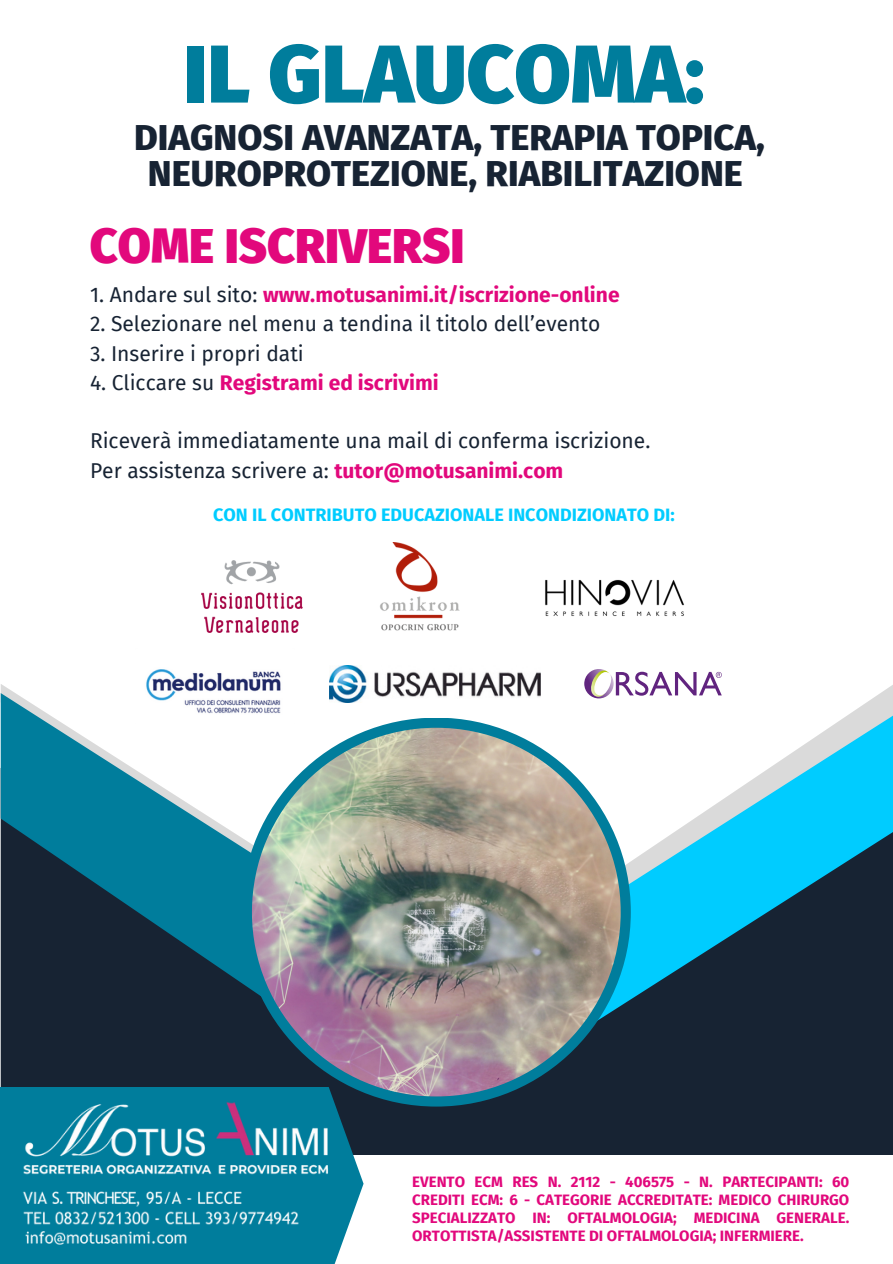
<style>
.page{position:relative;width:893px;height:1264px;background:#fff}
.page>*{position:absolute;margin:0;border:0;box-sizing:border-box;transform-origin:0 0}
.t1{font:900 81.9px "Fira Sans";color:#007d9c}
.t2{font:900 48.15px "Fira Sans";color:#e2087c}
.t3{font:800 36.3px/36px "Fira Sans";color:#172333;text-align:center}
.t4{font:21px/29.2px "Fira Sans";color:#172333}
.t5{font:700 21px "Fira Sans";color:#e2087c}
.t6{font:700 18px "Fira Sans";color:#0cf}
.t7{font:700 15px/18px "Fira Sans";color:#e2087c;text-align:justify}
.s1{font-weight:400;color:#172333}
.s2{font-weight:700;color:#e2087c}
</style>
<div class="page">
<div style="left:1px;top:1052px;width:891px;height:103px;background:#172333"></div>
<svg style="left:1px;top:693px;width:304px;height:359px"></svg>
<svg style="left:489px;top:715px;width:403px;height:343px"></svg>
<div style="left:242px;top:717px;width:388px;height:389px;background:#007d9c;border-radius:50%"></div>
<img style="left:252px;top:727px;width:368px;height:369px;border-radius:50%">
<svg style="left:0;top:1086px;width:363px;height:177px;background:#127c98"></svg>
<img style="left:23px;top:1100px;width:309px;height:147px">
<img style="left:201px;top:560px;width:101px;height:72px">
<img style="left:380px;top:542px;width:80px;height:89px">
<img style="left:545px;top:579px;width:139px;height:37px">
<svg style="left:584px;top:669px;width:137px;height:29px"></svg>
<img style="left:330px;top:665px;width:210px;height:37px">
<img style="left:135px;top:669px;width:160px;height:54px">
<p class="t1" style="left:184px;top:26px;width:522px">IL GLAUCOMA:</p>
<p class="t3" style="left:134px;top:120px;width:632px">DIAGNOSI AVANZATA, TERAPIA TOPICA,<br>NEUROPROTEZIONE, RIABILITAZIONE</p>
<p class="t2" style="left:90px;top:218px;width:376px">COME ISCRIVERSI</p>
<p class="t5" style="left:90px;top:282px;width:531px"><span class="s1">1. Andare sul sito:</span> www.motusanimi.it/iscrizione-online</p>
<p class="t4" style="left:90px;top:310px;width:511px">2. Selezionare nel menu a tendina il titolo dell’evento</p>
<p class="t4" style="left:90px;top:339px;width:215px">3. Inserire i propri dati</p>
<p class="t5" style="left:90px;top:370px;width:350px"><span class="s1">4. Cliccare su</span> Registrami ed iscrivimi</p>
<p class="t4" style="left:90px;top:427px;width:562px">Riceverà immediatamente una mail di conferma iscrizione.<br>Per assistenza scrivere a: <span class="s2">tutor@motusanimi.com</span></p>
<p class="t6" style="left:213px;top:504px;width:463px">CON IL CONTRIBUTO EDUCAZIONALE INCONDIZIONATO DI:</p>
<p class="t7" style="left:412px;top:1173px;width:438px">EVENTO ECM RES N. 2112 - 406575 - N. PARTECIPANTI: 60<br>CREDITI ECM: 6 - CATEGORIE ACCREDITATE: MEDICO CHIRURGO SPECIALIZZATO IN: OFTALMOLOGIA; MEDICINA GENERALE.<br>ORTOTTISTA/ASSISTENTE DI OFTALMOLOGIA; INFERMIERE.</p>
</div>
